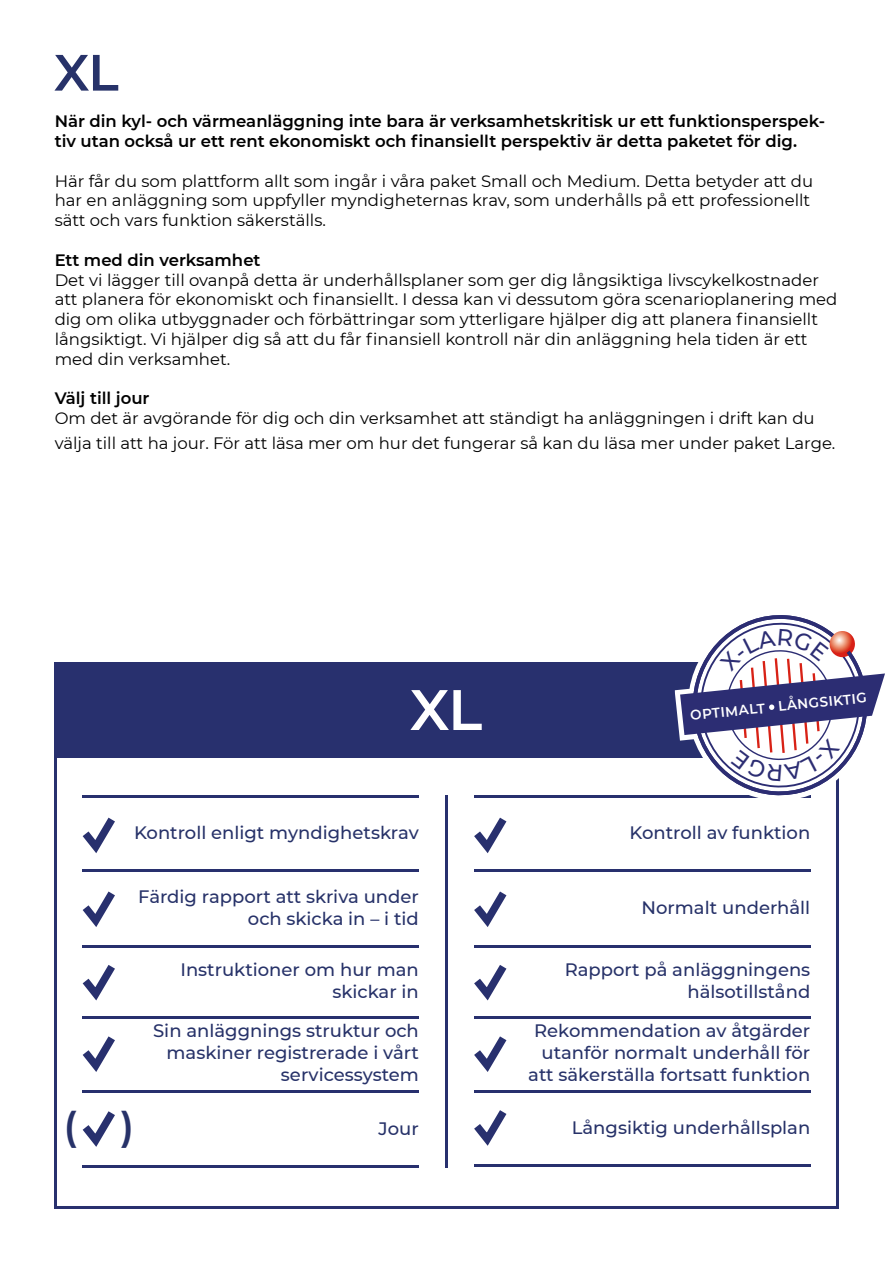
<style>
.page{position:relative;width:893px;height:1263px;background:#fff}
.page>*{position:absolute;margin:0;border:0;box-sizing:border-box;transform-origin:0 0}
.t1{font:600 57px "Montserrat";color:#fff}
.t2{font:600 51px "Montserrat";color:#273269}
.t3{font:600 39px "Montserrat";color:#273269}
.t4{font:500 18px/21.6px "Montserrat";color:#273269;text-align:right}
.t5{font:16.5px/19.8px "Montserrat";color:#000}
.t6{font:600 16.5px/19.8px "Montserrat";color:#000}
.t7{font:600 13.95px "Montserrat";color:#fff}
</style>
<div class="page">
<div style="left:54px;top:661px;width:785px;height:95px;background:#28306e"></div>
<div style="left:54px;top:755px;width:785px;height:454px;border:3px solid #28306e"></div>
<svg style="left:82px;top:817px;width:33px;height:36px"></svg>
<hr style="left:83px;top:795px;width:336px;height:2px;background:#28306e">
<svg style="left:82px;top:891px;width:33px;height:36px"></svg>
<hr style="left:83px;top:1017px;width:336px;height:2px;background:#28306e">
<svg style="left:82px;top:965px;width:33px;height:36px"></svg>
<hr style="left:83px;top:1090px;width:336px;height:3px;background:#28306e">
<svg style="left:82px;top:1036px;width:33px;height:36px"></svg>
<hr style="left:83px;top:869px;width:336px;height:2px;background:#28306e">
<hr style="left:83px;top:945px;width:336px;height:2px;background:#28306e">
<svg style="left:474px;top:817px;width:33px;height:36px"></svg>
<hr style="left:474px;top:795px;width:336px;height:2px;background:#28306e">
<svg style="left:474px;top:891px;width:33px;height:36px"></svg>
<hr style="left:474px;top:1017px;width:336px;height:2px;background:#28306e">
<svg style="left:474px;top:965px;width:33px;height:36px"></svg>
<hr style="left:474px;top:1090px;width:336px;height:3px;background:#28306e">
<svg style="left:474px;top:1036px;width:33px;height:36px"></svg>
<hr style="left:474px;top:869px;width:336px;height:2px;background:#28306e">
<hr style="left:474px;top:945px;width:336px;height:2px;background:#28306e">
<hr style="left:445px;top:795px;width:2px;height:372px;background:#28306e">
<svg style="left:82px;top:1111px;width:33px;height:36px"></svg>
<hr style="left:83px;top:1165px;width:336px;height:2px;background:#28306e">
<svg style="left:474px;top:1110px;width:33px;height:36px"></svg>
<hr style="left:474px;top:1164px;width:336px;height:2px;background:#28306e">
<svg style="left:675px;top:615px;width:210px;height:189px"></svg>
<h2 class="t2" style="left:54px;top:36px;width:66px">XL</h2>
<p class="t6" style="left:55px;top:111px;width:772px">När din kyl- och värmeanläggning inte bara är verksamhetskritisk ur ett funktionsperspek&shy;tiv utan också ur ett rent ekonomiskt och finansiellt perspektiv är detta paketet för dig.</p>
<p class="t5" style="left:55px;top:170px;width:760px">Här får du som plattform allt som ingår i våra paket Small och Medium. Detta betyder att du har en anläggning som uppfyller myndigheternas krav, som underhålls på ett professionellt sätt och vars funktion säkerställs.</p>
<p class="t6" style="left:55px;top:249px;width:207px">Ett med din verksamhet</p>
<p class="t5" style="left:55px;top:269px;width:784px">Det vi lägger till ovanpå detta är underhållsplaner som ger dig långsiktiga livscykelkostnader att planera för ekonomiskt och finansiellt. I dessa kan vi dessutom göra scenarioplanering med dig om olika utbyggnader och förbättringar som ytterligare hjälper dig att planera finansiellt långsiktigt. Vi hjälper dig så att du får finansiell kontroll när din anläggning hela tiden är ett med din verksamhet.</p>
<p class="t6" style="left:55px;top:388px;width:96px">Välj till jour</p>
<p class="t5" style="left:55px;top:405px;width:782px;line-height:25.2px">Om det är avgörande för dig och din verksamhet att ständigt ha anläggningen i drift kan du välja till att ha jour. För att läsa mer om hur det fungerar så kan du läsa mer under paket Large.</p>
<h1 class="t1" style="left:410px;top:669px;width:74px">XL</h1>
<p class="t4" style="left:134px;top:821px;width:286px">Kontroll enligt myndighetskrav</p>
<p class="t4" style="left:138px;top:885px;width:282px">Färdig rapport att skriva under och skicka in – i tid</p>
<p class="t4" style="left:180px;top:958px;width:240px">Instruktioner om hur man skickar in</p>
<p class="t4" style="left:153px;top:1019px;width:267px">Sin anläggnings struktur och maskiner registrerade i vårt servicessystem</p>
<p class="t7" style="left:689px;top:706px;width:179px;rotate:-6deg">OPTIMALT LÅNGSIKTIG</p>
<p class="t4" style="left:630px;top:821px;width:182px">Kontroll av funktion</p>
<p class="t4" style="left:642px;top:896px;width:170px">Normalt underhåll</p>
<p class="t4" style="left:565px;top:958px;width:247px">Rapport på anläggningens hälsotillstånd</p>
<p class="t4" style="left:528px;top:1019px;width:284px">Rekommendation av åtgärder utanför normalt underhåll för att säkerställa fortsatt funktion</p>
<h3 class="t3" style="left:64px;top:1098px;width:72px">( )</h3>
<p class="t4" style="left:379px;top:1117px;width:42px">Jour</p>
<p class="t4" style="left:572px;top:1116px;width:240px">Långsiktig underhållsplan</p>
</div>
